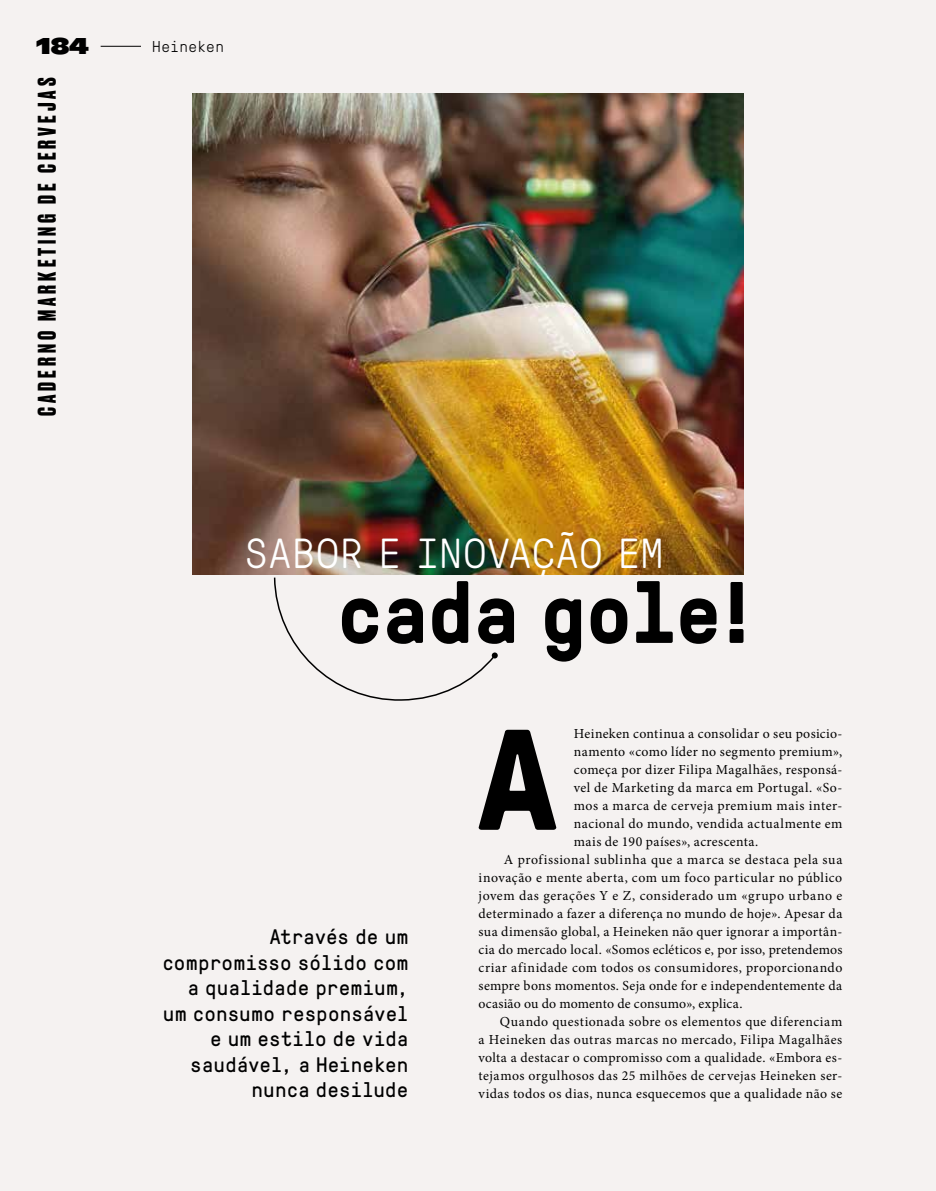
<style>
.page{position:relative;width:936px;height:1191px;background:#fff}
.page>*{position:absolute;margin:0;border:0;box-sizing:border-box;transform-origin:0 0}
.t1{font:700 142.8px "GT Pressura Mono";color:#000}
.t2{font:700 87px "GT Pressura Mono";letter-spacing:-.03em;color:#000}
.t3{font:300 42px "GT Pressura Mono";letter-spacing:.015em;color:#fff}
.t4{font:700 24px "Druk";letter-spacing:.17em;color:#000}
.t5{font:900 24px "ABC Ginto Nord";color:#000}
.t6{font:21px/25.5px "GT Pressura Mono";letter-spacing:.005em;color:#000;text-align:right}
.t7{font:300 15.75px "GT Pressura Mono";letter-spacing:.03em;color:#000}
.t8{font:13.8px "Minion Pro";letter-spacing:.03em;color:#000}
.t9{font:13.8px "Minion Pro";letter-spacing:.01em;color:#000}
</style>
<div class="page">
<div style="left:0;top:0;width:935px;height:1191px;background:#f5f2f1"></div>
<hr style="left:101px;top:46px;width:91px;height:1px;background:#000">
<div style="left:141px;top:20px;width:246px;height:58px;background:#f5f2f1"></div>
<img style="left:193px;top:94px;width:550px;height:480px">
<svg style="left:273px;top:577px;width:224px;height:124px"></svg>
<div style="left:491px;top:652px;width:7px;height:6px;background:#000;border-radius:50%"></div>
<h3 class="t5" style="left:36px;top:30px;width:54px">184</h3>
<p class="t7" style="left:152px;top:35px;width:73px">Heineken</p>
<h3 class="t4" style="left:30px;top:416px;width:340px;rotate:-90deg">CADERNO MARKETING DE CERVEJAS</h3>
<h3 class="t3" style="left:245px;top:523px;width:420px">SABOR E INOVAÇÃO EM</h3>
<h2 class="t2" style="left:336px;top:559px;width:426px">cada gole!</h2>
<h3 class="t6" style="left:162px;top:924px;width:247px">Através de um compromisso sólido com a qualidade premium, um consumo responsável e um estilo de vida saudável, a Heineken nunca desilude</h3>
<h1 class="t1" style="left:477px;top:692px;width:82px">A</h1>
<p class="t8" style="left:574px;top:724px;width:270px">Heineken continua a consolidar o seu posicio-</p>
<p class="t8" style="left:574px;top:742px;width:270px">namento «como líder no segmento premium»,</p>
<p class="t8" style="left:574px;top:760px;width:270px">começa por dizer Filipa Magalhães, responsá-</p>
<p class="t8" style="left:574px;top:778px;width:270px">vel de Marketing da marca em Portugal. «So-</p>
<p class="t8" style="left:574px;top:796px;width:270px">mos a marca de cerveja premium mais inter-</p>
<p class="t8" style="left:574px;top:814px;width:270px">nacional do mundo, vendida actualmente em</p>
<p class="t8" style="left:574px;top:832px;width:186px">mais de 190 países», acrescenta.</p>
<p class="t8" style="left:503px;top:850px;width:340px">A profissional sublinha que a marca se destaca pela sua</p>
<p class="t8" style="left:478px;top:868px;width:365px">inovação e mente aberta, com um foco particular no público</p>
<p class="t8" style="left:478px;top:886px;width:365px">jovem das gerações Y e Z, considerado um «grupo urbano e</p>
<p class="t8" style="left:478px;top:904px;width:365px">determinado a fazer a diferença no mundo de hoje». Apesar da</p>
<p class="t8" style="left:478px;top:922px;width:365px">sua dimensão global, a Heineken não quer ignorar a importân-</p>
<p class="t8" style="left:478px;top:940px;width:365px">cia do mercado local. «Somos ecléticos e, por isso, pretendemos</p>
<p class="t8" style="left:478px;top:958px;width:365px">criar afinidade com todos os consumidores, proporcionando</p>
<p class="t8" style="left:478px;top:976px;width:365px">sempre bons momentos. Seja onde for e independentemente da</p>
<p class="t9" style="left:478px;top:994px;width:265px">ocasião ou do momento de consumo», explica.</p>
<p class="t8" style="left:500px;top:1012px;width:344px">Quando questionada sobre os elementos que diferenciam</p>
<p class="t8" style="left:478px;top:1030px;width:365px">a Heineken das outras marcas no mercado, Filipa Magalhães</p>
<p class="t8" style="left:478px;top:1048px;width:365px">volta a destacar o compromisso com a qualidade. «Embora es-</p>
<p class="t8" style="left:478px;top:1066px;width:365px">tejamos orgulhosos das 25 milhões de cervejas Heineken ser-</p>
<p class="t8" style="left:478px;top:1084px;width:365px">vidas todos os dias, nunca esquecemos que a qualidade não se</p>
</div>
